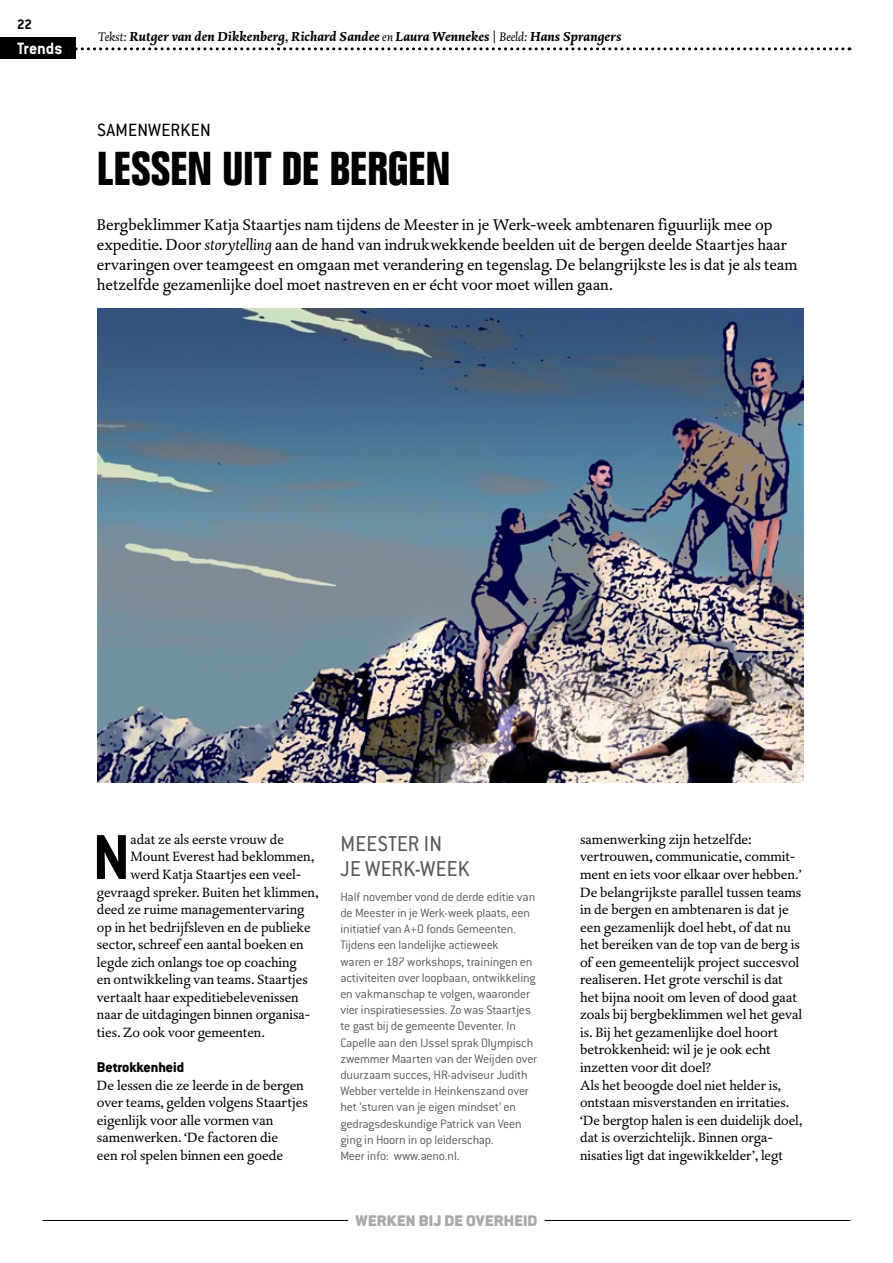
<style>
.page{position:relative;width:893px;height:1263px;background:#fff}
.page>*{position:absolute;margin:0;border:0;box-sizing:border-box;transform-origin:0 0}
.t1{font:700 69.6px "Conduit ITC";color:#000}
.t2{font:700 condensed 46.5px "Folio Std";letter-spacing:-.005em;color:#000}
.t3{font:23.7px/24.6px "Conduit ITC";letter-spacing:.015em;color:#58595b}
.t4{font:19.5px "Conduit ITC";letter-spacing:.015em;color:#000}
.t5{font:700 18px "Conduit ITC";letter-spacing:-.005em;color:#fff}
.t6{font:16.8px "Conduit ITC Black";letter-spacing:.01em;color:#aba8a9}
.t7{font:16.2px/20.1px "DTL Dorian ST";color:#000}
.t8{font:700 15.45px "Conduit ITC Extra";color:#000}
.t9{font:700 15px "Conduit ITC";color:#000}
.t10{font:13.95px/17.5px "DTL Dorian ST";color:#000}
.t11{font:13.5px/16.2px "Conduit ITC Light";letter-spacing:-.015em;color:#58595b}
.t12{font:italic 700 13.5px "DTL Dorian ST";color:#000}
.s1{font-weight:400;font-size:12.75px}
.s2{font-weight:400}
.s3{font-weight:400;font-style:normal;font-size:12.75px}
.s4{font-style:italic}
</style>
<div class="page">
<svg style="left:76px;top:47px;width:767px;height:3px"></svg>
<img style="left:98px;top:308px;width:706px;height:474px">
<div style="left:0;top:37px;width:21px;height:21px;background:#000"></div>
<div style="left:17px;top:37px;width:59px;height:21px;background:#000"></div>
<hr style="left:43px;top:1220px;width:305px;height:1px;background:#000">
<hr style="left:545px;top:1220px;width:305px;height:1px;background:#000">
<div style="left:17px;top:37px;width:52px;height:22px;background:#000"></div>
<p class="t9" style="left:17px;top:15px;width:17px">22</p>
<p class="t5" style="left:17px;top:37px;width:54px">Rubriek</p>
<p class="t5" style="left:17px;top:37px;width:47px">Trends</p>
<p class="t12" style="left:98px;top:28px;width:525px"><span class="s1">Tekst:</span> Rutger van den Dikkenberg<span class="s2">,</span> Richard Sandee <span class="s1">en</span> Laura Wennekes <span class="s3">|</span> <span class="s1">Beeld:</span> Hans Sprangers</p>
<h3 class="t4" style="left:97px;top:118px;width:115px">SAMENWERKEN</h3>
<h2 class="t2" style="left:97px;top:142px;width:355px">LESSEN UIT DE BERGEN</h2>
<p class="t7" style="left:97px;top:215px;width:702px">Bergbeklimmer Katja Staartjes nam tijdens de Meester in je Werk-week ambtenaren figuurlijk mee op expeditie. Door <span class="s4">storytelling</span> aan de hand van indrukwekkende beelden uit de bergen deelde Staartjes haar ervaringen over teamgeest en omgaan met verandering en tegenslag. De belangrijkste les is dat je als team hetzelfde gezamenlijke doel moet nastreven en er écht voor moet willen gaan.</p>
<h1 class="t1" style="left:92px;top:815px;width:40px">N</h1>
<p class="t10" style="left:131px;top:831px;width:155px">adat ze als eerste vrouw de</p>
<p class="t10" style="left:131px;top:849px;width:185px">Mount Everest had beklommen,</p>
<p class="t10" style="left:131px;top:866px;width:171px">werd Katja Staartjes een veel-</p>
<p class="t10" style="left:97px;top:884px;width:223px">gevraagd spreker. Buiten het klimmen,</p>
<p class="t10" style="left:97px;top:901px;width:209px">deed ze ruime managementervaring</p>
<p class="t10" style="left:97px;top:919px;width:215px">op in het bedrijfsleven en de publieke</p>
<p class="t10" style="left:97px;top:936px;width:208px">sector, schreef een aantal boeken en</p>
<p class="t10" style="left:97px;top:954px;width:201px">legde zich onlangs toe op coaching</p>
<p class="t10" style="left:97px;top:971px;width:212px">en ontwikkeling van teams. Staartjes</p>
<p class="t10" style="left:97px;top:989px;width:203px">vertaalt haar expeditiebelevenissen</p>
<p class="t10" style="left:97px;top:1006px;width:215px">naar de uitdagingen binnen organisa-</p>
<p class="t10" style="left:97px;top:1024px;width:169px">ties. Zo ook voor gemeenten.</p>
<p class="t8" style="left:97px;top:1058px;width:89px">Betrokkenheid</p>
<p class="t10" style="left:97px;top:1077px;width:212px">De lessen die ze leerde in de bergen over teams, gelden volgens Staartjes eigenlijk voor alle vormen van samenwerken. ‘De factoren die<br>een rol spelen binnen een goede</p>
<h3 class="t3" style="left:340px;top:831px;width:131px">MEESTER IN<br>JE WERK-WEEK</h3>
<p class="t11" style="left:340px;top:888px;width:198px">Half november vond de derde editie van de Meester in je Werk-week plaats, een initiatief van A+O fonds Gemeenten.<br>Tijdens een landelijke actieweek<br>waren er 187 workshops, trainingen en activiteiten over loopbaan, ontwikkeling en vakmanschap te volgen, waaronder vier inspiratiesessies. Zo was Staartjes te gast bij de gemeente Deventer. In Capelle aan den IJssel sprak Olympisch zwemmer Maarten van der Weijden over duurzaam succes, HR-adviseur Judith Webber vertelde in Heinkenszand over het ‘sturen van je eigen mindset’ en gedragsdeskundige Patrick van Veen ging in Hoorn in op leiderschap.<br>Meer info: www.aeno.nl.</p>
<p class="t6" style="left:356px;top:1210px;width:183px">WERKEN BIJ DE OVERHEID</p>
<p class="t10" style="left:580px;top:831px;width:224px">samenwerking zijn hetzelfde: vertrouwen, communicatie, commit&shy;ment en iets voor elkaar over hebben.’ De belangrijkste parallel tussen teams in de bergen en ambtenaren is dat je een gezamenlijk doel hebt, of dat nu het bereiken van de top van de berg is of een gemeentelijk project succesvol realiseren. Het grote verschil is dat het bijna nooit om leven of dood gaat zoals bij bergbeklimmen wel het geval is. Bij het gezamenlijke doel hoort betrokkenheid: wil je je ook echt inzetten voor dit doel?<br>Als het beoogde doel niet helder is, ontstaan misverstanden en irritaties. ‘De bergtop halen is een duidelijk doel, dat is overzichtelijk. Binnen orga&shy;nisaties ligt dat ingewikkelder’, legt</p>
</div>
